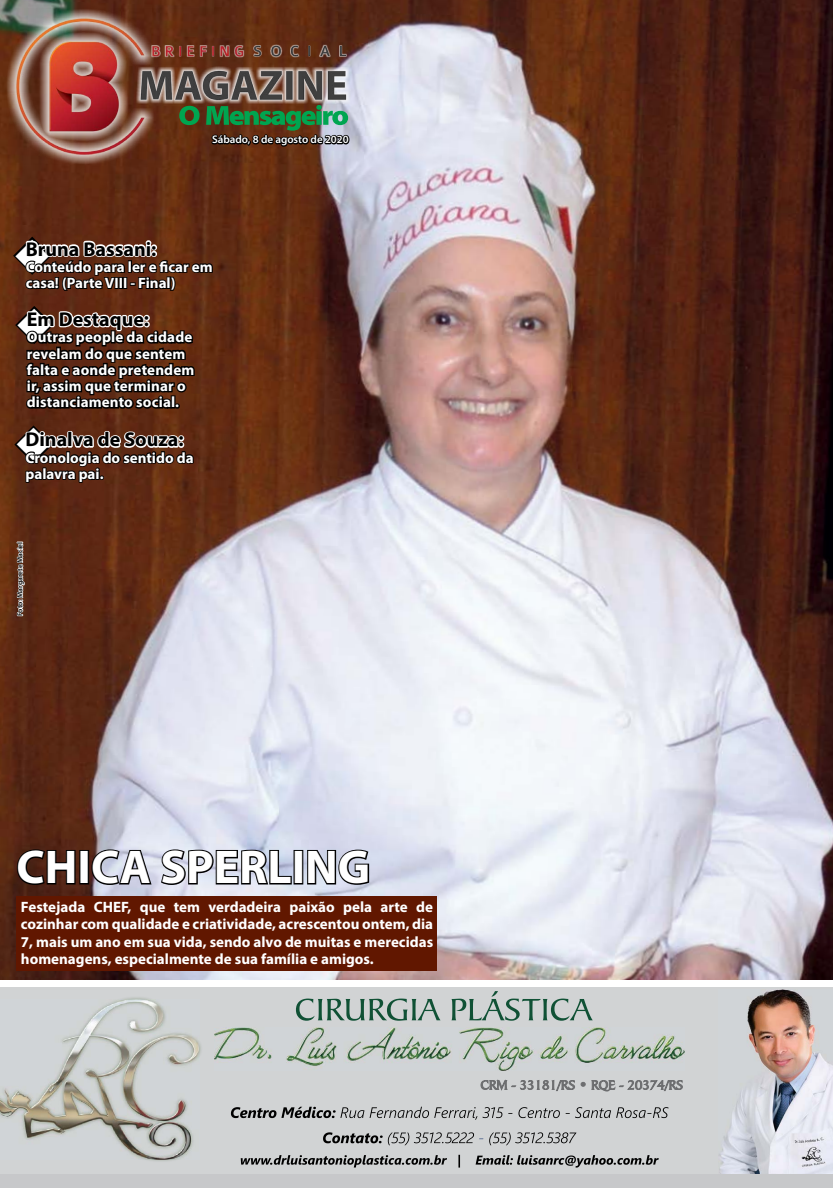
<style>
.page{position:relative;width:833px;height:1188px;background:#fff}
.page>*{position:absolute;margin:0;border:0;box-sizing:border-box;transform-origin:0 0}
.t1{font:700 47.5px "Myriad Pro";color:#fff}
.t2{font:700 20px "Myriad Pro";color:#000}
.t3{font:700 15px/16.2px "Myriad Pro";color:#fff}
.t4{font:600 11.12px "Myriad Pro";color:#fff}
.t5{font:600 7.5px "Myriad Pro";color:#000}
</style>
<div class="page">
<svg style="left:0;top:987px;width:833px;height:187px;background:#cdcbcc"></svg>
<svg style="left:296px;top:990px;width:297px;height:30px;background:#a9b8b3"></svg>
<div style="left:0;top:995px;width:204px;height:167px;background:#d1d3d4"></div>
<img style="left:0;top:998px;width:200px;height:160px">
<img style="left:214px;top:1026px;width:471px;height:44px">
<svg style="left:231px;top:1077px;width:452px;height:90px;background:#bdbfc0"></svg>
<svg style="left:0;top:979px;width:833px;height:1px"></svg>
<div style="left:0;top:1174px;width:833px;height:13px;background:#c7c8ca"></div>
<img style="left:0;top:0;width:833px;height:979px">
<img style="left:7px;top:8px;width:343px;height:156px">
<svg style="left:179px;top:91px;width:171px;height:64px;background:#59593f"></svg>
<div style="left:16px;top:895px;width:421px;height:75px;background:#611700"></div>
<svg style="left:16px;top:847px;width:61px;height:38px;background:#35170d"></svg>
<div style="left:79px;top:849px;width:10px;height:35px;border:2px solid #000"></div>
<svg style="left:90px;top:847px;width:63px;height:38px;background:#888792"></svg>
<svg style="left:159px;top:847px;width:134px;height:38px;background:#8d919b"></svg>
<div style="left:293px;top:849px;width:10px;height:35px;border:2px solid #000"></div>
<svg style="left:306px;top:847px;width:64px;height:39px;background:#858995"></svg>
<svg style="left:11px;top:204px;width:203px;height:413px;background:#5d3423"></svg>
<p class="t4" style="left:212px;top:132px;width:138px">Sábado, 8 de agosto de 2020</p>
<h2 class="t2" style="left:26px;top:236px;width:132px">Bruna Bassani:</h2>
<p class="t3" style="left:26px;top:258px;width:188px">Conteúdo para ler e ficar em casa! (Parte VIII - Final)</p>
<h2 class="t2" style="left:27px;top:306px;width:124px">Em Destaque:</h2>
<p class="t3" style="left:27px;top:328px;width:169px">Outras people da cidade revelam do que sentem falta e aonde pretendem ir, assim que terminar o distanciamento social.</p>
<h2 class="t2" style="left:25px;top:426px;width:160px">Dinalva de Souza:</h2>
<p class="t3" style="left:25px;top:449px;width:170px">Cronologia do sentido da palavra pai.</p>
<p class="t5" style="left:15px;top:616px;width:76px;rotate:-90deg">Foto: Margarete Maciel</p>
<p class="t5" style="left:15px;top:616px;width:61px;rotate:-90deg">Foto: Vick Almeida</p>
<h1 class="t1" style="left:16px;top:836px;width:355px">CHICA SPERLING</h1>
<p class="t3" style="left:21px;top:897px;width:414px;line-height:17.5px;text-align:justify">Festejada CHEF, que tem verdadeira paixão pela arte de cozinhar com qualidade e criatividade, acrescentou ontem, dia 7, mais um ano em sua vida, sendo alvo de muitas e merecidas homenagens, especialmente de sua família e amigos.</p>
</div>
